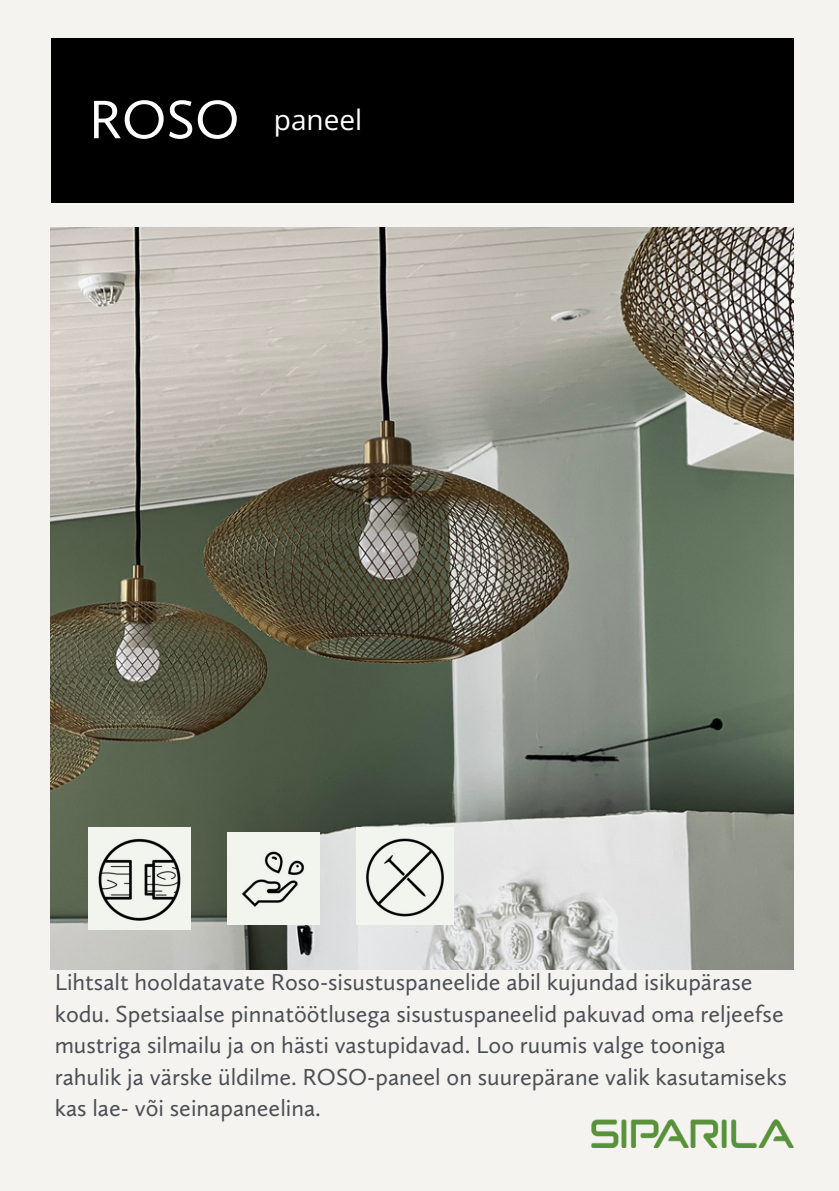
<style>
.page{position:relative;width:839px;height:1191px;background:#fff}
.page>*{position:absolute;margin:0;border:0;box-sizing:border-box;transform-origin:0 0}
.t1{font:56px "Calluna Sans";color:#fff}
.t2{font:28px "Open Sans";color:#fff}
.t3{font:24px/31.6px "Calluna Sans";color:#4b4f54}
</style>
<div class="page">
<div style="left:0;top:0;width:838px;height:1191px;background:#f5f3f0"></div>
<div style="left:51px;top:38px;width:742px;height:165px;background:#000"></div>
<img style="left:51px;top:227px;width:742px;height:743px">
<img style="left:591px;top:1119px;width:202px;height:29px">
<img style="left:228px;top:833px;width:91px;height:91px">
<img style="left:89px;top:827px;width:102px;height:102px">
<img style="left:356px;top:827px;width:97px;height:98px">
<p class="t1" style="left:89px;top:86px;width:152px">ROSO</p>
<p class="t2" style="left:274px;top:100px;width:90px">paneel</p>
<p class="t3" style="left:55px;top:966px;width:733px">Lihtsalt hooldatavate Roso-sisustuspaneelide abil kujundad isikupärase kodu. Spetsiaalse pinnatöötlusega sisustuspaneelid pakuvad oma reljeefse mustriga silmailu ja on hästi vastupidavad. Loo ruumis valge tooniga rahulik ja värske üldilme. ROSO-paneel on suurepärane valik kasutamiseks kas lae- või seinapaneelina.</p>
</div>
